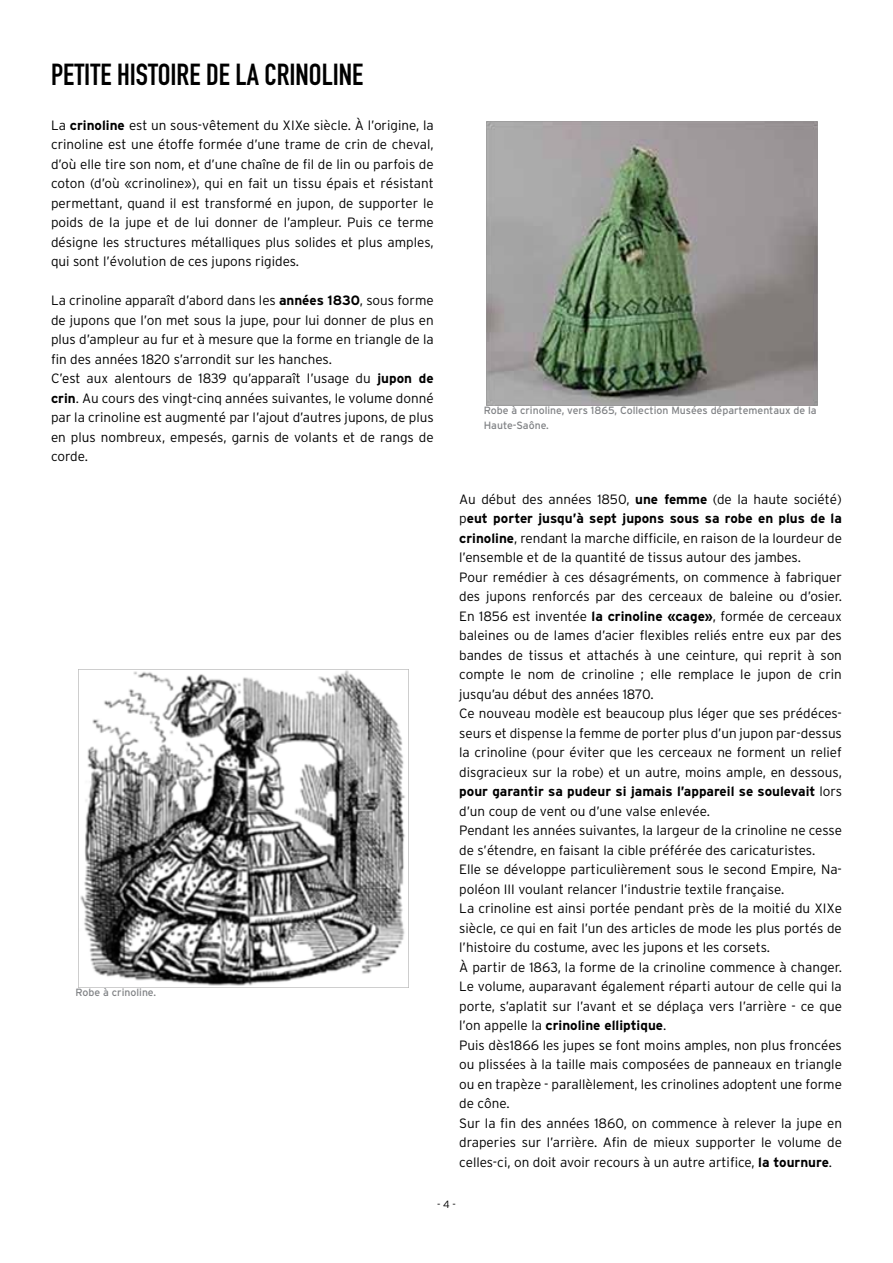
<style>
.page{position:relative;width:893px;height:1263px;background:#fff}
.page>*{position:absolute;margin:0;border:0;box-sizing:border-box;transform-origin:0 0}
.t1{font:30px "DIN Engschrift Std";color:#000}
.t2{font:300 13.5px/19.5px "Interstate";color:#000}
.t3{font:10.5px/15px "Interstate";color:#808285}
.t4{font:300 10.5px "Interstate";color:#000}
.s1{font-weight:700}
</style>
<div class="page">
<img style="left:486px;top:121px;width:331px;height:285px">
<img style="left:78px;top:669px;width:331px;height:319px">
<h1 class="t1" style="left:51px;top:57px;width:118px">PETITE HISTOIRE</h1>
<h1 class="t1" style="left:206px;top:57px;width:83px">DE LA CRINOLINE</h1>
<p class="t2" style="left:51px;top:115px;width:384px;text-align:justify">La <span class="s1">crinoline</span> est un sous-vêtement du XIXe siècle. À l’origine, la crinoline est une étoffe formée d’une trame de crin de cheval, d’où elle tire son nom, et d’une chaîne de fil de lin ou parfois de coton (d’où «crinoline»), qui en fait un tissu épais et résistant permettant, quand il est transformé en jupon, de supporter le poids de la jupe et de lui donner de l’ampleur. Puis ce terme désigne les structures métalliques plus solides et plus amples, qui sont l’évolution de ces jupons rigides.</p>
<p class="t2" style="left:51px;top:291px;width:384px">La crinoline apparaît d’abord dans les <span class="s1">années 1830</span>, sous forme de jupons que l’on met sous la jupe, pour lui donner de plus en plus d’ampleur au fur et à mesure que la forme en triangle de la fin des années 1820 s’arrondit sur les hanches.<br>C’est aux alentours de 1839 qu’apparaît l’usage du <span class="s1">jupon de crin</span>. Au cours des vingt-cinq années suivantes, le volume donné par la crinoline est augmenté par l’ajout d’autres jupons, de plus en plus nombreux, empesés, garnis de volants et de rangs de corde.</p>
<p class="t3" style="left:76px;top:985px;width:82px">Robe à crinoline.</p>
<p class="t3" style="left:484px;top:403px;width:334px">Robe à crinoline, vers 1865, Collection Musées départementaux de la<br>Haute-Saône.</p>
<p class="t2" style="left:459px;top:489px;width:384px">Au début des années 1850, <span class="s1">une femme</span> (de la haute société) p<span class="s1">eut porter jusqu’à sept jupons sous sa robe en plus de la crinoline</span>, rendant la marche difficile, en raison de la lourdeur de l’ensemble et de la quantité de tissus autour des jambes.<br>Pour remédier à ces désagréments, on commence à fabriquer des jupons renforcés par des cerceaux de baleine ou d’osier.<br>En 1856 est inventée <span class="s1">la crinoline «cage»</span>, formée de cerceaux baleines ou de lames d’acier flexibles reliés entre eux par des bandes de tissus et attachés à une ceinture, qui reprit à son compte le nom de crinoline ; elle remplace le jupon de crin jusqu’au début des années 1870.<br>Ce nouveau modèle est beaucoup plus léger que ses prédéces&shy;seurs et dispense la femme de porter plus d’un jupon par-dessus la crinoline (pour éviter que les cerceaux ne forment un relief disgracieux sur la robe) et un autre, moins ample, en dessous, <span class="s1">pour garantir sa pudeur si jamais l’appareil se soulevait</span> lors d’un coup de vent ou d’une valse enlevée.<br>Pendant les années suivantes, la largeur de la crinoline ne cesse de s’étendre, en faisant la cible préférée des caricaturistes.<br>Elle se développe particulièrement sous le second Empire, Na&shy;poléon III voulant relancer l’industrie textile française.<br>La crinoline est ainsi portée pendant près de la moitié du XIXe siècle, ce qui en fait l’un des articles de mode les plus portés de l’histoire du costume, avec les jupons et les corsets.<br>À partir de 1863, la forme de la crinoline commence à changer.<br>Le volume, auparavant également réparti autour de celle qui la porte, s’aplatit sur l’avant et se déplaça vers l’arrière - ce que l’on appelle la <span class="s1">crinoline elliptique</span>.<br>Puis dès1866 les jupes se font moins amples, non plus froncées ou plissées à la taille mais composées de panneaux en triangle ou en trapèze - parallèlement, les crinolines adoptent une forme de cône.<br>Sur la fin des années 1860, on commence à relever la jupe en draperies sur l’arrière. Afin de mieux supporter le volume de celles-ci, on doit avoir recours à un autre artifice, <span class="s1">la tournure</span>.</p>
<p class="t4" style="left:437px;top:1197px;width:20px">- 4 -</p>
</div>
